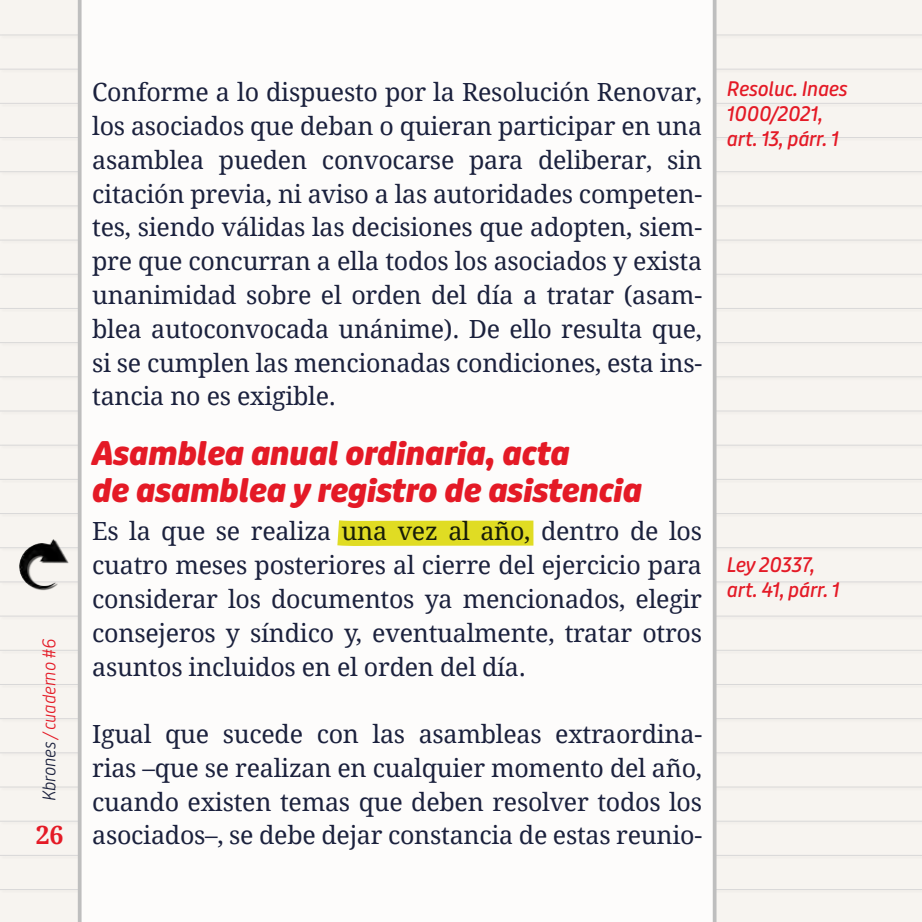
<style>
.page{position:relative;width:922px;height:922px;background:#fff}
.page>*{position:absolute;margin:0;border:0;box-sizing:border-box;transform-origin:0 0}
.subtitulos{font:italic 700 expanded 32.5px/37.5px "Puffin Display Soft";color:#e41a26}
.BASE_TEXTO{font:25px/33.8px "Droid Serif";letter-spacing:-.01em;color:#1b213d;text-align:justify}
.t1{font:700 25px "Droid Serif";color:#e41a26}
.Testos_MARGEN_-_IZQ{font:italic 20px/25px "Puffin Display Soft Medm";letter-spacing:-.01em;color:#e41a26}
.t2{font:italic 300 17.5px "Puffin Display Soft";letter-spacing:-.01em;color:#e41a26}
.s1{color:#1b213d}
</style>
<div class="page">
<div style="left:0;top:0;width:921px;height:921px;background:#f7f4f0"></div>
<div style="left:0;top:204px;width:921px;height:5px;background:#e8e6e4"></div>
<hr style="left:0;top:205px;width:921px;height:1px;background:#d9d8d8">
<div style="left:0;top:272px;width:921px;height:6px;background:#f2efeb"></div>
<hr style="left:0;top:274px;width:921px;height:1px;background:#d9d8d8">
<div style="left:0;top:136px;width:921px;height:5px;background:#f2efeb"></div>
<hr style="left:0;top:137px;width:921px;height:1px;background:#d9d8d8">
<div style="left:0;top:477px;width:921px;height:6px;background:#f3f0ec"></div>
<hr style="left:0;top:479px;width:921px;height:1px;background:#d9d8d8">
<div style="left:0;top:546px;width:921px;height:5px;background:#eceae7"></div>
<hr style="left:0;top:547px;width:921px;height:1px;background:#d9d8d8">
<div style="left:0;top:614px;width:921px;height:5px;background:#000;opacity:.1"></div>
<hr style="left:0;top:615px;width:921px;height:1px;background:#d9d8d8">
<div style="left:0;top:341px;width:921px;height:5px;background:#efece9"></div>
<hr style="left:0;top:342px;width:921px;height:1px;background:#d9d8d8">
<div style="left:0;top:409px;width:921px;height:5px;background:#e6e4e2"></div>
<hr style="left:0;top:410px;width:921px;height:1px;background:#d9d8d8">
<div style="left:0;top:750px;width:921px;height:6px;background:#f2efeb"></div>
<hr style="left:0;top:752px;width:921px;height:1px;background:#d9d8d8">
<div style="left:0;top:819px;width:921px;height:5px;background:#000;opacity:.1"></div>
<hr style="left:0;top:820px;width:921px;height:1px;background:#d9d8d8">
<div style="left:0;top:682px;width:921px;height:6px;background:#000;opacity:.1"></div>
<hr style="left:0;top:683px;width:921px;height:1px;background:#d9d8d8">
<div style="left:0;top:887px;width:921px;height:5px;background:#000;opacity:.1"></div>
<hr style="left:0;top:888px;width:921px;height:1px;background:#d9d8d8">
<div style="left:0;top:67px;width:921px;height:6px;background:#f2efeb"></div>
<hr style="left:0;top:69px;width:921px;height:1px;background:#d9d8d8">
<div style="left:0;top:170px;width:921px;height:5px;background:#edeae7"></div>
<hr style="left:0;top:171px;width:921px;height:1px;background:#d9d8d8">
<div style="left:0;top:238px;width:921px;height:6px;background:#000;opacity:.1"></div>
<hr style="left:0;top:239px;width:921px;height:1px;background:#d9d8d8">
<div style="left:0;top:306px;width:921px;height:6px;background:#f3f0ec"></div>
<hr style="left:0;top:308px;width:921px;height:1px;background:#d9d8d8">
<div style="left:0;top:101px;width:921px;height:6px;background:#f2efec"></div>
<hr style="left:0;top:103px;width:921px;height:1px;background:#d9d8d8">
<div style="left:0;top:511px;width:921px;height:6px;background:#f2efeb"></div>
<hr style="left:0;top:513px;width:921px;height:1px;background:#d9d8d8">
<div style="left:0;top:580px;width:921px;height:5px;background:#e8e5e3"></div>
<hr style="left:0;top:581px;width:921px;height:1px;background:#d9d8d8">
<div style="left:0;top:375px;width:921px;height:5px;background:#eae8e5"></div>
<hr style="left:0;top:376px;width:921px;height:1px;background:#d9d8d8">
<div style="left:0;top:443px;width:921px;height:5px;background:#000;opacity:.1"></div>
<hr style="left:0;top:444px;width:921px;height:1px;background:#d9d8d8">
<div style="left:0;top:716px;width:921px;height:6px;background:#f2efeb"></div>
<hr style="left:0;top:718px;width:921px;height:1px;background:#d9d8d8">
<div style="left:0;top:785px;width:921px;height:5px;background:#e6e4e2"></div>
<hr style="left:0;top:786px;width:921px;height:1px;background:#d9d8d8">
<div style="left:0;top:853px;width:921px;height:5px;background:#000;opacity:.1"></div>
<hr style="left:0;top:854px;width:921px;height:1px;background:#d9d8d8">
<div style="left:0;top:648px;width:921px;height:5px;background:#000;opacity:.1"></div>
<hr style="left:0;top:649px;width:921px;height:1px;background:#d9d8d8">
<div style="left:0;top:33px;width:921px;height:6px;background:#f2efeb"></div>
<hr style="left:0;top:35px;width:921px;height:1px;background:#d9d8d8">
<div style="left:78px;top:0;width:638px;height:921px;background:#fdfcfb"></div>
<img style="left:17px;top:539px;width:52px;height:51px">
<svg style="left:334px;top:517px;width:202px;height:31px;background:#e6e252"></svg>
<p class="t2" style="left:39px;top:801px;width:164px;rotate:-90deg"><span class="s1">Kbrones</span> / cuaderno #6</p>
<p class="t1" style="left:36px;top:817px;width:29px">26</p>
<p class="BASE_TEXTO" style="left:92px;top:75px;width:611px">Conforme a lo dispuesto por la Resolución Renovar, los asociados que deban o quieran participar en una asamblea pueden convocarse para deliberar, sin citación previa, ni aviso a las autoridades competen&shy;tes, siendo válidas las decisiones que adopten, siem&shy;pre que concurran a ella todos los asociados y exista unanimidad sobre el orden del día a tratar (asam&shy;blea autoconvocada unánime). De ello resulta que, si se cumplen las mencionadas condiciones, esta ins&shy;tancia no es exigible.</p>
<p class="subtitulos" style="left:92px;top:435px;width:551px">Asamblea anual ordinaria, acta<br>de asamblea y registro de asistencia</p>
<p class="BASE_TEXTO" style="left:92px;top:514px;width:611px">Es la que se realiza una vez al año, dentro de los cuatro meses posteriores al cierre del ejercicio para considerar los documentos ya mencionados, elegir consejeros y síndico y, eventualmente, tratar otros asuntos incluidos en el orden del día.</p>
<p class="BASE_TEXTO" style="left:92px;top:716px;width:611px">Igual que sucede con las asambleas extraordina&shy;rias –que se realizan en cualquier momento del año, cuando existen temas que deben resolver todos los asociados–, se debe dejar constancia de estas reunio-</p>
<p class="Testos_MARGEN_-_IZQ" style="left:726px;top:77px;width:122px">Resoluc. Inaes<br>1000/2021,</p>
<p class="Testos_MARGEN_-_IZQ" style="left:726px;top:127px;width:113px">art. 13, párr. 1</p>
<p class="Testos_MARGEN_-_IZQ" style="left:726px;top:552px;width:90px">Ley 20337,</p>
<p class="Testos_MARGEN_-_IZQ" style="left:726px;top:577px;width:114px">art. 41, párr. 1</p>
</div>
